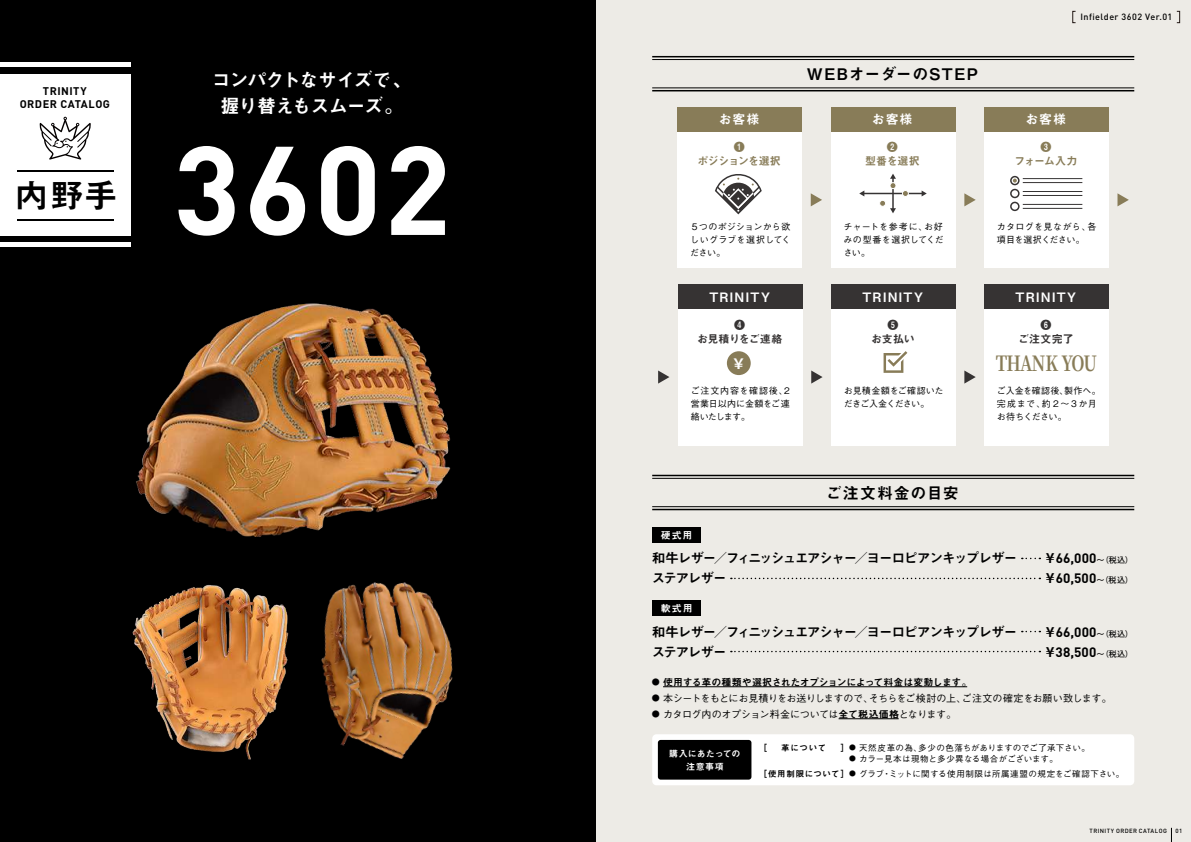
<style>
.page{position:relative;width:1191px;height:842px;background:#fff}
.page>*{position:absolute;margin:0;border:0;box-sizing:border-box;transform-origin:0 0}
.t1{font:700 123.9px "DIN";color:#fff}
.t2{font:33.4px "Midashi Go Pr 5 MB31";color:#000}
.t3{font:700 20.8px "Noto Serif JP";letter-spacing:-.045em;color:#887c58;scale:.8 1}
.t4{font:19px/26px "Midashi Go Pr 5 MB31";letter-spacing:-.05em;color:#fff;text-align:center}
.t5{font:16px "Midashi Go Pr 5 MB31";letter-spacing:.06em;color:#000}
.t6{font:700 14.4px "Noto Sans JP";color:#fff}
.t7{font:13.5px/20px "Midashi Go Pr 5 MB31";letter-spacing:-.09em;color:#000}
.t8{font:700 13.5px/20px "DIN";letter-spacing:.01em;color:#000}
.t9{font:13px "Midashi Go Pr 5 MB31";letter-spacing:.1em;color:#fff}
.t10{font:700 11px/13px "DIN";letter-spacing:.045em;color:#000;text-align:center}
.t11{font:11px/14px "Midashi Go Pr 5 MB31";letter-spacing:-.035em;color:#887c58;text-align:center}
.t12{font:11px/14px "Midashi Go Pr 5 MB31";letter-spacing:-.005em;color:#363333;text-align:center}
.t13{font:11px/14px "Midashi Go Pr 5 MB31";letter-spacing:-.055em;color:#363333;text-align:center}
.t14{font:11px/14px "Midashi Go Pr 5 MB31";letter-spacing:-.06em;color:#887c58;text-align:center}
.t15{font:500 10px "Gothic BBB Pro";letter-spacing:-.035em;color:#000}
.t16{font:10px "Midashi Go Pr 5 MB31";letter-spacing:-.04em;color:#000}
.t17{font:10px "Midashi Go Pr 5 MB31";letter-spacing:.09em;color:#fff}
.t18{font:500 9px/13px "Gothic BBB Pro";letter-spacing:.01em;color:#000;text-align:justify}
.t19{font:500 9px/13px "Gothic BBB Pro";letter-spacing:-.025em;color:#000}
.t20{font:500 9px "DIN";letter-spacing:.05em;color:#000}
.t21{font:9px/13px "Midashi Go Pr 5 MB31";letter-spacing:.015em;color:#fff;text-align:center}
.t22{font:500 8.5px/15px "Gothic BBB Pro";letter-spacing:.035em;color:#000}
.t23{font:500 8.5px "Gothic BBB Pro";letter-spacing:.015em;color:#000}
.t24{font:500 6px "DIN";letter-spacing:.07em;color:#000}
.s1{font-family:"Midashi Go Pr 5 MB31";font-weight:400}
.s2{font-family:"Futo Go B101 Pr 5";font-size:8.1px}
.s3{font-family:"Gothic BBB Pro";font-weight:500;font-size:8px}
.s4{font-size:8px}
.s5{font-size:6.8px}
</style>
<div class="page">
<div style="left:595px;top:0;width:596px;height:842px;background:#edebe6"></div>
<div style="left:0;top:0;width:595px;height:842px;background:#000"></div>
<div style="left:0;top:74px;width:130px;height:161px;background:#fff"></div>
<hr style="left:17px;top:170px;width:96px;height:1px;background:#000">
<hr style="left:17px;top:220px;width:96px;height:1px;background:#000">
<svg style="left:39px;top:117px;width:52px;height:43px"></svg>
<div style="left:0;top:242px;width:130px;height:5px;background:#fff"></div>
<div style="left:0;top:62px;width:130px;height:5px;background:#fff"></div>
<img style="left:17px;top:228px;width:434px;height:303px">
<img style="left:254px;top:494px;width:199px;height:241px">
<img style="left:132px;top:531px;width:287px;height:229px">
<hr style="left:663px;top:686px;width:304px;height:1px;background:#000">
<hr style="left:838px;top:718px;width:60px;height:1px;background:#000">
<hr style="left:652px;top:509px;width:482px;height:1px;background:#000">
<hr style="left:652px;top:506px;width:482px;height:1px;background:#000">
<hr style="left:652px;top:475px;width:482px;height:1px;background:#000">
<hr style="left:652px;top:478px;width:482px;height:1px;background:#000">
<hr style="left:652px;top:90px;width:482px;height:1px;background:#000">
<hr style="left:652px;top:88px;width:482px;height:1px;background:#000">
<hr style="left:652px;top:56px;width:482px;height:1px;background:#000">
<hr style="left:652px;top:59px;width:482px;height:1px;background:#000">
<div style="left:652px;top:527px;width:48px;height:16px;background:#000"></div>
<svg style="left:731px;top:578px;width:309px;height:1px"></svg>
<svg style="left:731px;top:651px;width:309px;height:1px"></svg>
<div style="left:652px;top:600px;width:48px;height:16px;background:#000"></div>
<div style="left:652px;top:734px;width:482px;height:51px;background:#fff;border-radius:4px"></div>
<div style="left:658px;top:740px;width:93px;height:40px;background:#000;border-radius:3px"></div>
<svg style="left:658px;top:370px;width:11px;height:14px"></svg>
<div style="left:678px;top:309px;width:124px;height:136px;background:#fff"></div>
<div style="left:727px;top:351px;width:23px;height:24px;background:#887c58;border-radius:50%"></div>
<div style="left:678px;top:285px;width:124px;height:24px;background:#363333"></div>
<div style="left:831px;top:309px;width:125px;height:136px;background:#fff"></div>
<svg style="left:883px;top:351px;width:25px;height:22px"></svg>
<div style="left:831px;top:285px;width:125px;height:24px;background:#363333"></div>
<div style="left:984px;top:309px;width:125px;height:136px;background:#fff"></div>
<div style="left:984px;top:285px;width:125px;height:24px;background:#363333"></div>
<svg style="left:811px;top:370px;width:11px;height:14px"></svg>
<svg style="left:964px;top:370px;width:11px;height:14px"></svg>
<div style="left:677px;top:132px;width:125px;height:136px;background:#fff"></div>
<svg style="left:715px;top:174px;width:47px;height:41px"></svg>
<div style="left:677px;top:108px;width:125px;height:24px;background:#887c58"></div>
<div style="left:830px;top:132px;width:125px;height:136px;background:#fff"></div>
<hr style="left:892px;top:178px;width:1px;height:31px;background:#363333">
<hr style="left:863px;top:193px;width:59px;height:1px;background:#363333">
<svg style="left:859px;top:191px;width:5px;height:5px"></svg>
<svg style="left:921px;top:191px;width:5px;height:5px"></svg>
<svg style="left:902px;top:191px;width:7px;height:5px"></svg>
<svg style="left:880px;top:200px;width:16px;height:13px"></svg>
<svg style="left:890px;top:174px;width:6px;height:15px"></svg>
<div style="left:830px;top:108px;width:125px;height:24px;background:#887c58"></div>
<div style="left:984px;top:132px;width:125px;height:136px;background:#fff"></div>
<div style="left:1010px;top:176px;width:9px;height:9px;border:1px solid #363333;border-radius:50%"></div>
<svg style="left:1012px;top:179px;width:4px;height:4px"></svg>
<hr style="left:1022px;top:178px;width:60px;height:1px;background:#363333">
<hr style="left:1022px;top:182px;width:60px;height:1px;background:#363333">
<div style="left:1010px;top:189px;width:9px;height:9px;border:1px solid #363333;border-radius:50%"></div>
<hr style="left:1022px;top:191px;width:60px;height:1px;background:#363333">
<hr style="left:1022px;top:195px;width:60px;height:1px;background:#363333">
<div style="left:1010px;top:202px;width:9px;height:9px;border:1px solid #363333;border-radius:50%"></div>
<hr style="left:1022px;top:204px;width:60px;height:1px;background:#363333">
<hr style="left:1022px;top:208px;width:60px;height:1px;background:#363333">
<div style="left:984px;top:108px;width:125px;height:24px;background:#887c58"></div>
<svg style="left:810px;top:193px;width:12px;height:13px"></svg>
<svg style="left:964px;top:193px;width:11px;height:13px"></svg>
<svg style="left:1117px;top:193px;width:11px;height:13px"></svg>
<svg style="left:1072px;top:11px;width:3px;height:12px"></svg>
<svg style="left:1171px;top:828px;width:1px;height:14px"></svg>
<p class="t10" style="left:20px;top:84px;width:92px">TRINITY<br>ORDER CATALOG</p>
<h2 class="t2" style="left:15px;top:168px;width:104px">内野手</h2>
<h3 class="t4" style="left:212px;top:65px;width:201px">コンパクトなサイズで、握り替えもスムーズ。</h3>
<h1 class="t1" style="left:173px;top:109px;width:279px">3602</h1>
<h3 class="t9" style="left:719px;top:109px;width:42px">お客様</h3>
<p class="t14" style="left:697px;top:140px;width:85px">❶<br>ポジションを選択</p>
<h3 class="t5" style="left:807px;top:61px;width:172px">WEBオーダーのSTEP</h3>
<h3 class="t9" style="left:872px;top:109px;width:42px">お客様</h3>
<p class="t11" style="left:865px;top:140px;width:56px">❷<br>型番を選択</p>
<p class="t20" style="left:1080px;top:11px;width:93px">Infielder 3602 Ver.01</p>
<h3 class="t9" style="left:1025px;top:109px;width:42px">お客様</h3>
<p class="t11" style="left:1014px;top:140px;width:64px">❸<br>フォーム入力</p>
<p class="t18" style="left:690px;top:219px;width:102px">５つのポジションから欲しいグラブを選択してください。</p>
<p class="t18" style="left:843px;top:219px;width:102px">チャートを参考に、お好みの型番を選択してください。</p>
<p class="t18" style="left:997px;top:219px;width:101px">カタログを見ながら、各項目を選択ください。</p>
<h3 class="t9" style="left:709px;top:286px;width:62px">TRINITY</h3>
<h3 class="t9" style="left:862px;top:286px;width:62px">TRINITY</h3>
<h3 class="t9" style="left:1015px;top:286px;width:62px">TRINITY</h3>
<p class="t13" style="left:697px;top:317px;width:87px">❹<br>お見積りをご連絡</p>
<h3 class="t6" style="left:731px;top:355px;width:16px">￥</h3>
<p class="t18" style="left:690px;top:383px;width:101px">ご注文内容を確認後、2営業日以内に金額をご連絡いたします。</p>
<p class="t12" style="left:871px;top:317px;width:45px">❺<br>お支払い</p>
<p class="t19" style="left:844px;top:383px;width:101px">お見積金額をご確認いただきご入金ください。</p>
<p class="t12" style="left:1018px;top:317px;width:57px">❻<br>ご注文完了</p>
<h3 class="t3" style="left:995px;top:352px;width:128px">THANK YOU</h3>
<p class="t18" style="left:997px;top:383px;width:105px;text-align:left">ご入金を確認後、製作へ。完成まで、約２～３か月お待ちください。</p>
<h3 class="t5" style="left:826px;top:480px;width:135px">ご注文料金の目安</h3>
<p class="t17" style="left:661px;top:527px;width:33px">硬式用</p>
<h3 class="t7" style="left:651px;top:547px;width:367px">和牛レザー／フィニッシュエアシャー／ヨーロピアンキップレザーステアレザー</h3>
<h3 class="t8" style="left:1043px;top:548px;width:91px"><span class="s1">￥</span>66,000<span class="s2">～（税込）</span><span class="s1">￥</span>60,500<span class="s2">～（税込）</span></h3>
<h3 class="t7" style="left:651px;top:621px;width:367px">和牛レザー／フィニッシュエアシャー／ヨーロピアンキップレザーステアレザー</h3>
<h3 class="t8" style="left:1043px;top:621px;width:91px"><span class="s1">￥</span>66,000<span class="s2">～（税込）</span><span class="s1">￥</span>38,500<span class="s2">～（税込）</span></h3>
<p class="t17" style="left:660px;top:600px;width:34px">軟式用</p>
<p class="t16" style="left:651px;top:674px;width:321px"><span class="s3">●</span> 使用する革の種類や選択されたオプションによって料金は変動します。</p>
<p class="t15" style="left:651px;top:690px;width:461px"><span class="s4">●</span> 本シートをもとにお見積りをお送りしますので、そちらをご検討の上、ご注文の確定をお願い致します。</p>
<p class="t15" style="left:651px;top:706px;width:306px"><span class="s4">●</span> カタログ内のオプション料金については<span class="s1">全て税込価格</span>となります。</p>
<p class="t21" style="left:669px;top:746px;width:73px">購入にあたっての注意事項</p>
<p class="t23" style="left:758px;top:740px;width:333px"><span class="s1">［　 革について 　］</span><span class="s5">●</span> 天然皮革の為、多少の色落ちがありますのでご了承下さい。</p>
<p class="t22" style="left:758px;top:750px;width:367px;text-indent:90px"><span class="s5">●</span> カラー見本は現物と多少異なる場合がございます。<br><span class="s1">［使用制限について］</span><span class="s5">●</span> グラブ・ミットに関する使用制限は所属連盟の規定をご確認下さい。</p>
<p class="t24" style="left:1089px;top:827px;width:79px">TRINITY ORDER CATALOG</p>
<p class="t24" style="left:1175px;top:827px;width:8px">01</p>
</div>
